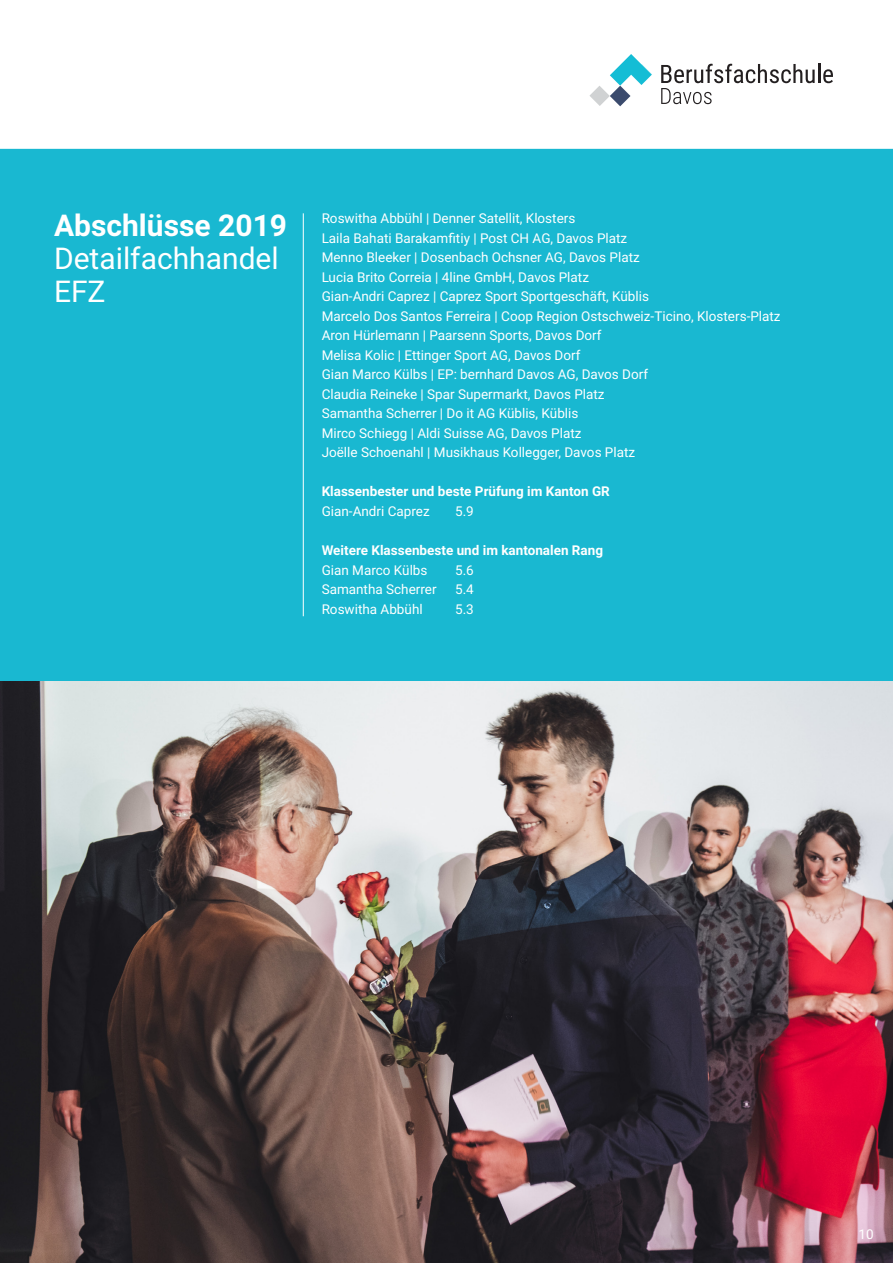
<style>
.page{position:relative;width:893px;height:1263px;background:#fff}
.page>*{position:absolute;margin:0;border:0;box-sizing:border-box;transform-origin:0 0}
.Titel_2{font:30px/33px "Roboto";color:#fff}
.Titel_2-2{font:700 30px "Roboto";color:#fff}
.t1{font:13.5px "Roboto";color:#fff}
.t2{font:700 13.5px "Roboto";color:#fff}
</style>
<div class="page">
<svg style="left:589px;top:54px;width:63px;height:52px"></svg>
<svg style="left:661px;top:64px;width:172px;height:40px"></svg>
<div style="left:0;top:149px;width:893px;height:533px;background:#19b8d1"></div>
<img style="left:0;top:682px;width:893px;height:581px">
<hr style="left:303px;top:213px;width:1px;height:403px;background:#fff">
<p class="Titel_2-2" style="left:54px;top:204px;width:235px">Abschlüsse 2019</p>
<p class="Titel_2" style="left:54px;top:241px;width:226px">Detailfachhandel<br>EFZ</p>
<p class="t1" style="left:322px;top:209px;width:255px">Roswitha Abbühl | Denner Satellit, Klosters</p>
<p class="t1" style="left:322px;top:229px;width:307px">Laila Bahati Barakamfitiy | Post CH AG, Davos Platz</p>
<p class="t1" style="left:322px;top:248px;width:320px">Menno Bleeker | Dosenbach Ochsner AG, Davos Platz</p>
<p class="t1" style="left:322px;top:268px;width:269px">Lucia Brito Correia | 4line GmbH, Davos Platz</p>
<p class="t1" style="left:322px;top:287px;width:329px">Gian-Andri Caprez | Caprez Sport Sportgeschäft, Küblis</p>
<p class="t1" style="left:322px;top:307px;width:460px">Marcelo Dos Santos Ferreira | Coop Region Ostschweiz-Ticino, Klosters-Platz</p>
<p class="t1" style="left:322px;top:326px;width:281px">Aron Hürlemann | Paarsenn Sports, Davos Dorf</p>
<p class="t1" style="left:322px;top:346px;width:260px">Melisa Kolic | Ettinger Sport AG, Davos Dorf</p>
<p class="t1" style="left:322px;top:365px;width:328px">Gian Marco Külbs | EP: bernhard Davos AG, Davos Dorf</p>
<p class="t1" style="left:322px;top:385px;width:284px">Claudia Reineke | Spar Supermarkt, Davos Platz</p>
<p class="t1" style="left:322px;top:404px;width:258px">Samantha Scherrer | Do it AG Küblis, Küblis</p>
<p class="t1" style="left:322px;top:424px;width:261px">Mirco Schiegg | Aldi Suisse AG, Davos Platz</p>
<p class="t1" style="left:322px;top:443px;width:315px">Joëlle Schoenahl | Musikhaus Kollegger, Davos Platz</p>
<p class="t2" style="left:322px;top:482px;width:290px">Klassenbester und beste Prüfung im Kanton GR</p>
<p class="t1" style="left:322px;top:502px;width:110px">Gian-Andri Caprez</p>
<p class="t1" style="left:455px;top:502px;width:20px">5.9</p>
<p class="t2" style="left:322px;top:541px;width:283px">Weitere Klassenbeste und im kantonalen Rang</p>
<p class="t1" style="left:322px;top:560px;width:107px">Gian Marco Külbs</p>
<p class="t1" style="left:455px;top:560px;width:20px">5.6</p>
<p class="t1" style="left:322px;top:580px;width:116px">Samantha Scherrer</p>
<p class="t1" style="left:455px;top:580px;width:20px">5.4</p>
<p class="t1" style="left:322px;top:599px;width:103px">Roswitha Abbühl</p>
<p class="t1" style="left:455px;top:599px;width:20px">5.3</p>
<p class="t1" style="left:858px;top:1224px;width:17px">10</p>
</div>
